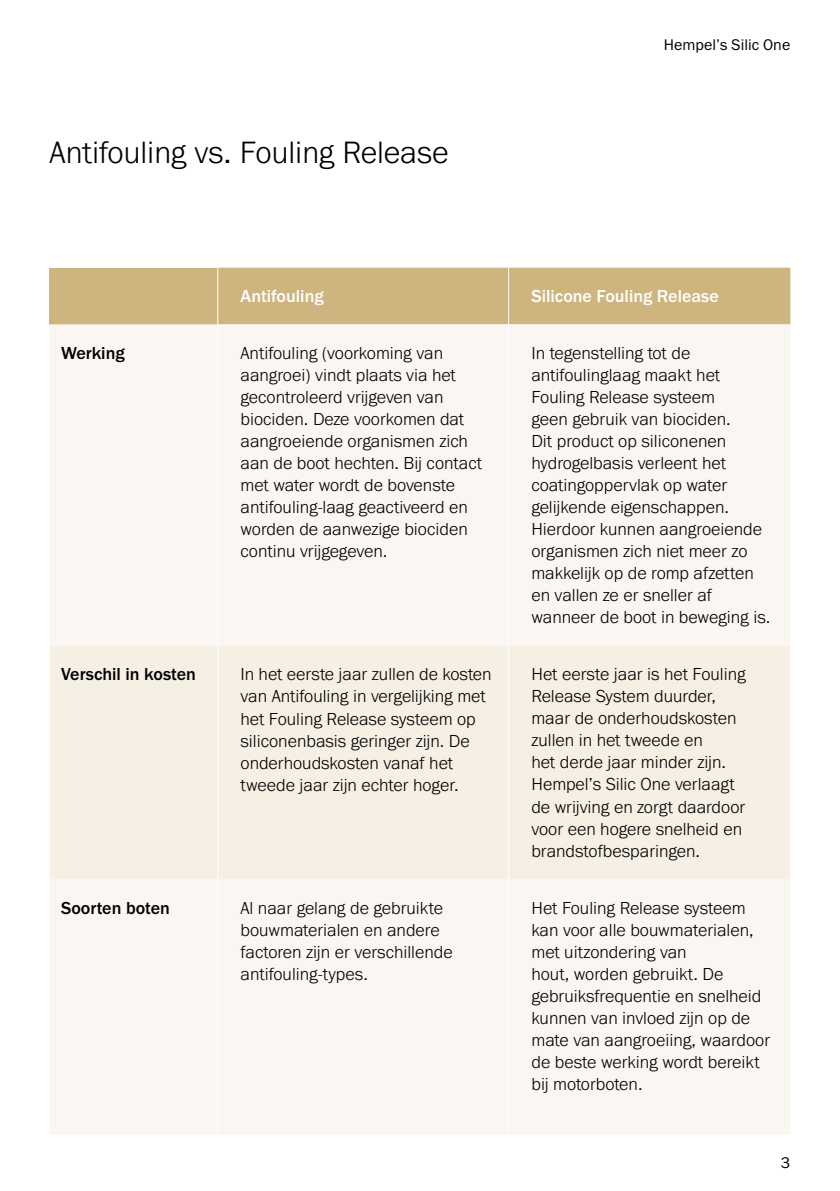
<style>
.page{position:relative;width:840px;height:1191px;background:#fff}
.page>*{position:absolute;margin:0;border:0;box-sizing:border-box;transform-origin:0 0}
.t1{font:300 32px "Franklin Gothic URW";color:#000}
.t2{font:300 18px/22px "Franklin Gothic URW";color:#000}
.t3{font:500 18px "Franklin Gothic URW";color:#000}
.t4{font:500 18px "Franklin Gothic URW";color:#fff}
.t5{font:16px "Franklin Gothic URW Boo";color:#000}
</style>
<div class="page">
<div style="left:50px;top:268px;width:168px;height:56px;background:#ceb47f"></div>
<div style="left:218px;top:268px;width:571px;height:56px;background:#ceb47f"></div>
<div style="left:50px;top:324px;width:739px;height:810px;background:#faf7f2"></div>
<div style="left:50px;top:646px;width:739px;height:233px;background:#f6efe4"></div>
<hr style="left:217px;top:268px;width:1px;height:56px;background:#fff">
<hr style="left:508px;top:268px;width:1px;height:56px;background:#fff">
<hr style="left:217px;top:324px;width:1px;height:322px;background:#fff">
<hr style="left:508px;top:324px;width:1px;height:322px;background:#fff">
<hr style="left:217px;top:646px;width:1px;height:233px;background:#fff">
<hr style="left:508px;top:646px;width:1px;height:233px;background:#fff">
<hr style="left:217px;top:879px;width:1px;height:255px;background:#fff">
<hr style="left:508px;top:879px;width:1px;height:255px;background:#fff">
<h1 class="t1" style="left:50px;top:133px;width:400px">Antifouling vs. Fouling Release</h1>
<p class="t5" style="left:663px;top:34px;width:128px">Hempel’s Silic One</p>
<p class="t4" style="left:240px;top:285px;width:85px">Antifouling</p>
<p class="t4" style="left:531px;top:285px;width:189px">Silicone Fouling Release</p>
<p class="t3" style="left:61px;top:342px;width:65px">Werking</p>
<p class="t2" style="left:240px;top:342px;width:243px">Antifouling (voorkoming van aangroei) vindt plaats via het gecontroleerd vrijgeven van biociden. Deze voorkomen dat aangroeiende organismen zich aan de boot hechten. Bij contact met water wordt de bovenste antifouling-laag geactiveerd en worden de aanwezige biociden continu vrijgegeven.</p>
<p class="t2" style="left:531px;top:342px;width:240px">In tegenstelling tot de antifoulinglaag maakt het<br>Fouling Release systeem<br>geen gebruik van biociden.<br>Dit product op siliconenen hydrogelbasis verleent het coatingoppervlak op water gelijkende eigenschappen.<br>Hierdoor kunnen aangroeiende organismen zich niet meer zo makkelijk op de romp afzetten en vallen ze er sneller af wanneer de boot in beweging is.</p>
<p class="t3" style="left:61px;top:663px;width:136px">Verschil in kosten</p>
<p class="t2" style="left:240px;top:663px;width:252px">In het eerste jaar zullen de kosten van Antifouling in vergelijking met het Fouling Release systeem op siliconenbasis geringer zijn. De onderhoudskosten vanaf het tweede jaar zijn echter hoger.</p>
<p class="t2" style="left:531px;top:663px;width:216px">Het eerste jaar is het Fouling<br>Release System duurder, maar de onderhoudskosten zullen in het tweede en<br>het derde jaar minder zijn.<br>Hempel’s Silic One verlaagt de wrijving en zorgt daardoor voor een hogere snelheid en brandstofbesparingen.</p>
<p class="t3" style="left:61px;top:896px;width:110px">Soorten boten</p>
<p class="t2" style="left:240px;top:896px;width:213px">Al naar gelang de gebruikte bouwmaterialen en andere factoren zijn er verschillende antifouling-types.</p>
<p class="t2" style="left:531px;top:896px;width:240px">Het Fouling Release systeem kan voor alle bouwmaterialen, met uitzondering van<br>hout, worden gebruikt. De gebruiksfrequentie en snelheid kunnen van invloed zijn op de mate van aangroeiing, waardoor de beste werking wordt bereikt bij motorboten.</p>
<p class="t5" style="left:780px;top:1152px;width:11px">3</p>
</div>
